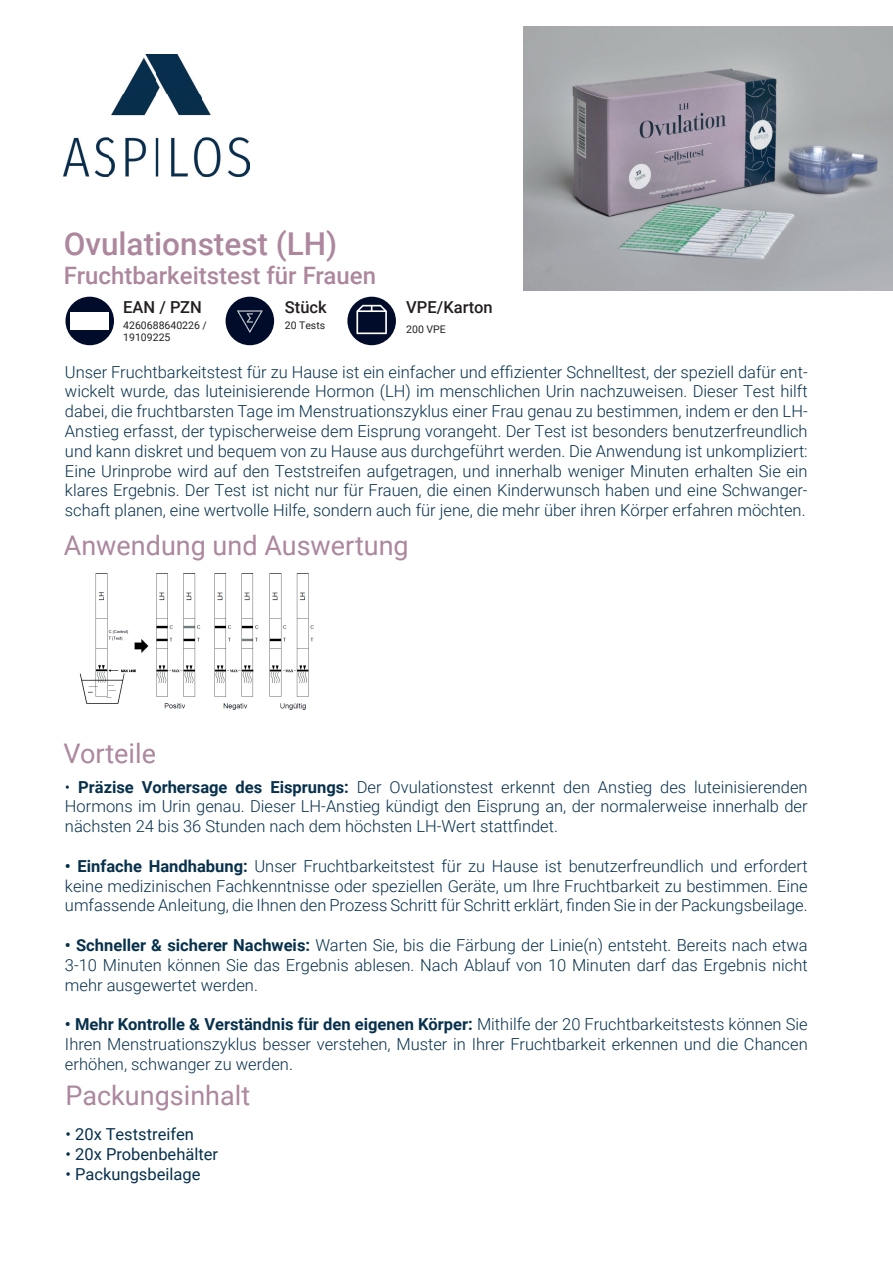
<style>
.page{position:relative;width:893px;height:1263px;background:#fff}
.page>*{position:absolute;margin:0;border:0;box-sizing:border-box;transform-origin:0 0}
.t1{font:500 31.5px "Roboto";color:#ac879e}
.t2{font:27px "Roboto";color:#ac879e}
.t3{font:500 24px "Roboto";color:#ac879e}
.t4{font:300 16.5px/19.8px "Roboto";color:#07304b;text-align:justify}
.t5{font:16.5px "Roboto";color:#07304b}
.t6{font:500 16.5px "Roboto";color:#231f20}
.t7{font:10.5px/12.6px "Roboto";color:#231f20}
.s1{font-weight:700}
</style>
<div class="page">
<img style="left:64px;top:54px;width:185px;height:122px">
<img style="left:79px;top:573px;width:235px;height:137px">
<div style="left:226px;top:297px;width:48px;height:48px;background:#000c2a;border-radius:50%"></div>
<div style="left:347px;top:297px;width:49px;height:48px;background:#000c2a;border-radius:50%"></div>
<svg style="left:356px;top:305px;width:31px;height:29px"></svg>
<div style="left:65px;top:297px;width:49px;height:48px;background:#000c2a;border-radius:50%"></div>
<img style="left:71px;top:312px;width:38px;height:18px">
<svg style="left:237px;top:311px;width:26px;height:22px"></svg>
<img style="left:524px;top:27px;width:369px;height:263px">
<h1 class="t1" style="left:64px;top:222px;width:275px">Ovulationstest (LH)</h1>
<h3 class="t3" style="left:64px;top:258px;width:314px">Fruchtbarkeitstest für Frauen</h3>
<p class="t6" style="left:123px;top:295px;width:80px">EAN / PZN</p>
<p class="t7" style="left:123px;top:318px;width:85px">4260688640226 /<br>19109225</p>
<p class="t6" style="left:285px;top:295px;width:43px">Stück</p>
<p class="t7" style="left:285px;top:318px;width:42px">20 Tests</p>
<p class="t6" style="left:406px;top:296px;width:88px">VPE/Karton</p>
<p class="t7" style="left:406px;top:322px;width:41px">200 VPE</p>
<p class="t4" style="left:65px;top:361px;width:744px">Unser Fruchtbarkeitstest für zu Hause ist ein einfacher und effizienter Schnelltest, der speziell dafür ent&shy;wickelt wurde, das luteinisierende Hormon (LH) im menschlichen Urin nachzuweisen. Dieser Test hilft dabei, die fruchtbarsten Tage im Menstruationszyklus einer Frau genau zu bestimmen, indem er den LH-Anstieg erfasst, der typischerweise dem Eisprung vorangeht. Der Test ist besonders benutzerfreundlich und kann diskret und bequem von zu Hause aus durchgeführt werden. Die Anwendung ist unkompliziert:<br>Eine Urinprobe wird auf den Teststreifen aufgetragen, und innerhalb weniger Minuten erhalten Sie ein klares Ergebnis. Der Test ist nicht nur für Frauen, die einen Kinderwunsch haben und eine Schwanger&shy;schaft planen, eine wertvolle Hilfe, sondern auch für jene, die mehr über ihren Körper erfahren möchten.</p>
<h2 class="t2" style="left:64px;top:526px;width:346px">Anwendung und Auswertung</h2>
<h2 class="t2" style="left:64px;top:734px;width:94px">Vorteile</h2>
<p class="t4" style="left:65px;top:776px;width:744px">• <span class="s1">Präzise Vorhersage des Eisprungs:</span> Der Ovulationstest erkennt den Anstieg des luteinisierenden Hormons im Urin genau. Dieser LH-Anstieg kündigt den Eisprung an, der normalerweise innerhalb der nächsten 24 bis 36 Stunden nach dem höchsten LH-Wert stattfindet.</p>
<p class="t4" style="left:65px;top:855px;width:744px"><span class="s1">• Einfache Handhabung:</span> Unser Fruchtbarkeitstest für zu Hause ist benutzerfreundlich und erfordert keine medizinischen Fachkenntnisse oder speziellen Geräte, um Ihre Fruchtbarkeit zu bestimmen. Eine umfassende Anleitung, die Ihnen den Prozess Schritt für Schritt erklärt, finden Sie in der Packungsbeilage.</p>
<p class="t4" style="left:65px;top:935px;width:744px"><span class="s1">• Schneller &amp; sicherer Nachweis:</span> Warten Sie, bis die Färbung der Linie(n) entsteht. Bereits nach etwa 3-10 Minuten können Sie das Ergebnis ablesen. Nach Ablauf von 10 Minuten darf das Ergebnis nicht mehr ausgewertet werden.</p>
<p class="t4" style="left:65px;top:1014px;width:744px"><span class="s1">• Mehr Kontrolle &amp; Verständnis für den eigenen Körper:</span> Mithilfe der 20 Fruchtbarkeitstests können Sie Ihren Menstruationszyklus besser verstehen, Muster in Ihrer Fruchtbarkeit erkennen und die Chancen erhöhen, schwanger zu werden.</p>
<h2 class="t2" style="left:66px;top:1076px;width:186px">Packungsinhalt</h2>
<p class="t5" style="left:66px;top:1122px;width:130px">• 20x Teststreifen</p>
<p class="t5" style="left:66px;top:1142px;width:154px">• 20x Probenbehälter</p>
<p class="t5" style="left:66px;top:1162px;width:136px">• Packungsbeilage</p>
</div>
